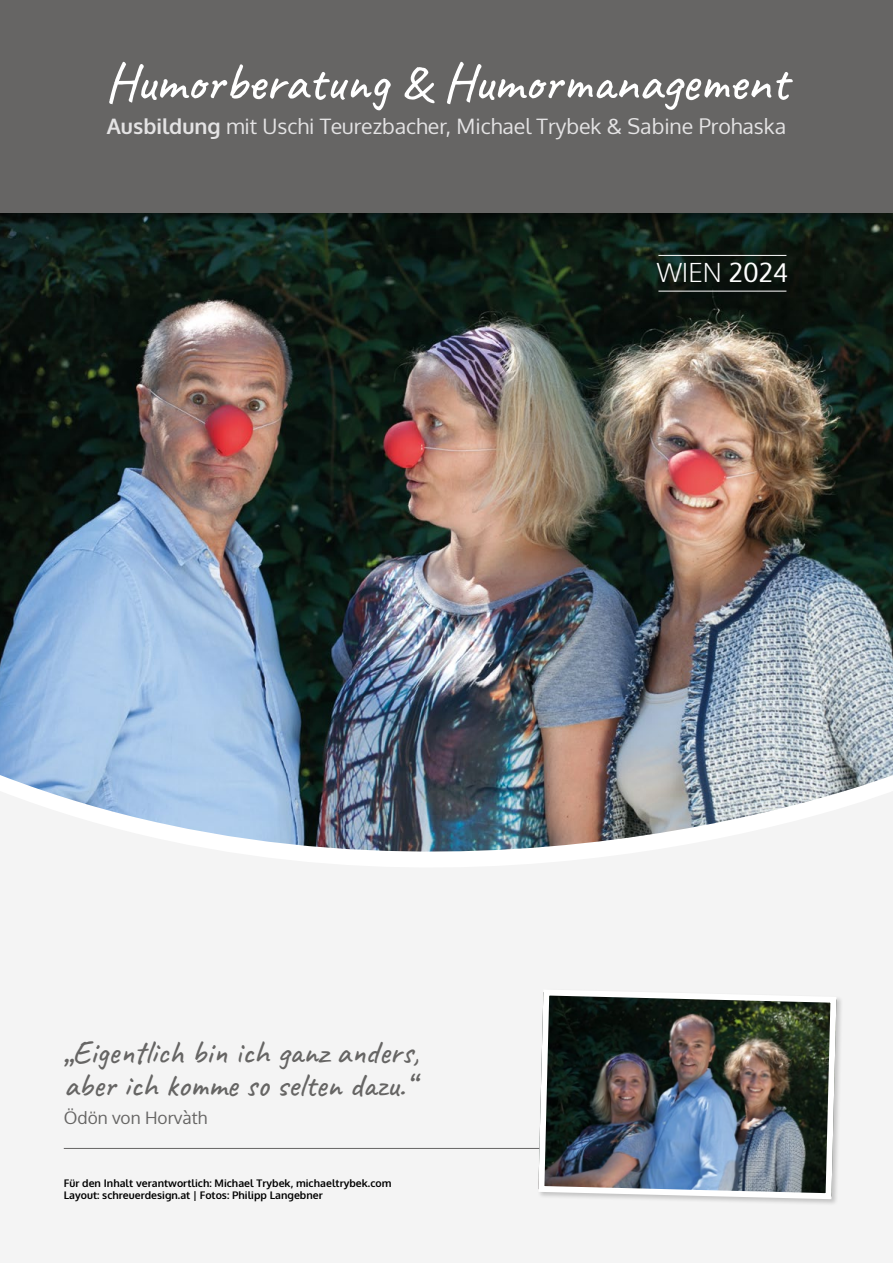
<style>
.page{position:relative;width:893px;height:1263px;background:#f4f4f4}
.page>*{position:absolute;margin:0;border:0;box-sizing:border-box;transform-origin:0 0}
.t1{font:500 53.55px "Caveat";color:#fff}
.t2{font:500 33px/33px "Caveat";color:#666564}
.t3{font:300 25.95px "Oxygen";color:#fff}
.t4{font:21.3px "Oxygen";color:#e4e3e4}
.t5{font:17.25px "Oxygen";color:#666564}
.t6{font:700 10.5px/12.6px "Oxygen";color:#000}
.s1{font-size:50.4px}
.s2{font-weight:700}
.s3{font-weight:400}
</style>
<div class="page">
<svg style="left:243px;top:853px;width:382px;height:14px;fill:#fff"></svg>
<img style="left:0;top:226px;width:893px;height:627px">
<hr style="left:64px;top:1148px;width:765px;height:1px;background:#666564">
<div style="left:537px;top:989px;width:306px;height:217px;background:#000;opacity:.2"></div>
<img style="left:537px;top:989px;width:302px;height:213px">
<div style="left:0;top:0;width:893px;height:226px;background:#000;opacity:.45"></div>
<div style="left:0;top:0;width:893px;height:213px;background:#666564"></div>
<hr style="left:658px;top:255px;width:128px;height:1px;background:#fff">
<hr style="left:658px;top:291px;width:128px;height:1px;background:#fff">
<h1 class="t1" style="left:105px;top:48px;width:685px">Humorberatung <span class="s1">&amp;</span> Humormanagement</h1>
<h3 class="t4" style="left:107px;top:112px;width:681px"><span class="s2">Ausbildung</span> mit Uschi Teurezbacher, Michael Trybek &amp; Sabine Prohaska</h3>
<h3 class="t3" style="left:657px;top:256px;width:133px">WIEN <span class="s3">2024</span></h3>
<h2 class="t2" style="left:64px;top:1035px;width:357px">„Eigentlich bin ich ganz anders, aber ich komme so selten dazu.“</h2>
<h3 class="t5" style="left:64px;top:1106px;width:145px">Ödön von Horvàth</h3>
<p class="t6" style="left:64px;top:1177px;width:329px">Für den Inhalt verantwortlich: Michael Trybek, michaeltrybek.com<br>Layout: schreuerdesign.at | Fotos: Philipp Langebner</p>
</div>
